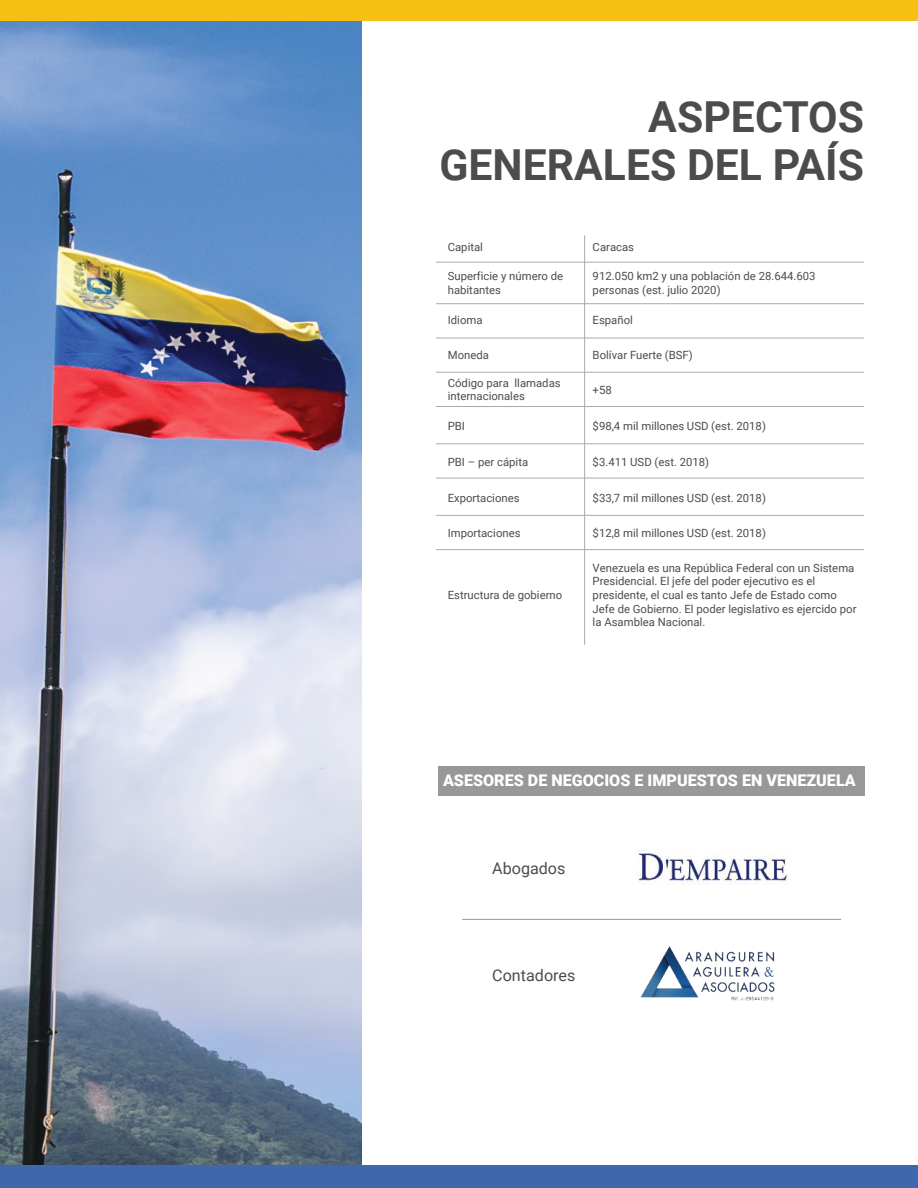
<style>
.page{position:relative;width:918px;height:1188px;background:#fff}
.page>*{position:absolute;margin:0;border:0;box-sizing:border-box;transform-origin:0 0}
.t1{font:700 42.75px/48px "Roboto";color:#4e4b4c;text-align:right}
.t2{font:900 16.05px "Roboto";color:#fff}
.t3{font:16.05px "Roboto";color:#4e4b4c}
.t4{font:11.4px/13.6px "Roboto";color:#4e4b4c}
</style>
<div class="page">
<hr style="left:437px;top:262px;width:427px;height:1px;background:#aaaaac">
<hr style="left:437px;top:303px;width:427px;height:1px;background:#aaaaac">
<hr style="left:437px;top:338px;width:427px;height:1px;background:#aaaaac">
<hr style="left:437px;top:372px;width:427px;height:1px;background:#aaaaac">
<hr style="left:437px;top:406px;width:427px;height:1px;background:#aaaaac">
<hr style="left:437px;top:444px;width:427px;height:1px;background:#aaaaac">
<hr style="left:437px;top:478px;width:427px;height:1px;background:#aaaaac">
<hr style="left:437px;top:515px;width:427px;height:1px;background:#aaaaac">
<hr style="left:437px;top:549px;width:427px;height:1px;background:#aaaaac">
<hr style="left:584px;top:235px;width:1px;height:410px;background:#aaaaac">
<div style="left:438px;top:767px;width:427px;height:29px;background:#969698"></div>
<img style="left:1px;top:21px;width:360px;height:1145px">
<div style="left:0;top:0;width:918px;height:21px;background:#f5c013"></div>
<div style="left:0;top:1166px;width:918px;height:22px;background:#3d68ab"></div>
<img style="left:637px;top:850px;width:150px;height:34px">
<img style="left:640px;top:946px;width:135px;height:55px">
<hr style="left:462px;top:919px;width:379px;height:1px;background:#969698">
<h1 class="t1" style="left:439px;top:91px;width:426px">ASPECTOS<br>GENERALES DEL PAÍS</h1>
<p class="t4" style="left:448px;top:240px;width:37px">Capital</p>
<p class="t4" style="left:448px;top:269px;width:117px">Superficie y número de habitantes</p>
<p class="t4" style="left:448px;top:313px;width:36px">Idioma</p>
<p class="t4" style="left:448px;top:348px;width:43px">Moneda</p>
<p class="t4" style="left:448px;top:375px;width:114px">Código para llamadas internacionales</p>
<p class="t4" style="left:593px;top:240px;width:43px">Caracas</p>
<p class="t4" style="left:593px;top:269px;width:224px">912.050 km2 y una población de 28.644.603 personas (est. julio 2020)</p>
<p class="t4" style="left:593px;top:313px;width:42px">Español</p>
<p class="t4" style="left:593px;top:348px;width:102px">Bolívar Fuerte (BSF)</p>
<p class="t4" style="left:593px;top:382px;width:21px">+58</p>
<p class="t4" style="left:448px;top:419px;width:19px">PBI</p>
<p class="t4" style="left:593px;top:419px;width:175px">$98,4 mil millones USD (est. 2018)</p>
<p class="t4" style="left:448px;top:455px;width:82px">PBI – per cápita</p>
<p class="t4" style="left:593px;top:455px;width:118px">$3.411 USD (est. 2018)</p>
<p class="t4" style="left:448px;top:490px;width:73px">Exportaciones</p>
<p class="t4" style="left:593px;top:490px;width:175px">$33,7 mil millones USD (est. 2018)</p>
<p class="t4" style="left:448px;top:526px;width:74px">Importaciones</p>
<p class="t4" style="left:593px;top:526px;width:175px">$12,8 mil millones USD (est. 2018)</p>
<p class="t4" style="left:448px;top:588px;width:116px">Estructura de gobierno</p>
<p class="t4" style="left:593px;top:560px;width:265px">Venezuela es una República Federal con un Sistema Presidencial. El jefe del poder ejecutivo es el presidente, el cual es tanto Jefe de Estado como Jefe de Gobierno. El poder legislativo es ejercido por la Asamblea Nacional.</p>
<h2 class="t2" style="left:443px;top:770px;width:414px">ASESORES DE NEGOCIOS E IMPUESTOS EN VENEZUELA</h2>
<h2 class="t3" style="left:492px;top:857px;width:75px">Abogados</h2>
<h2 class="t3" style="left:492px;top:964px;width:85px">Contadores</h2>
</div>
